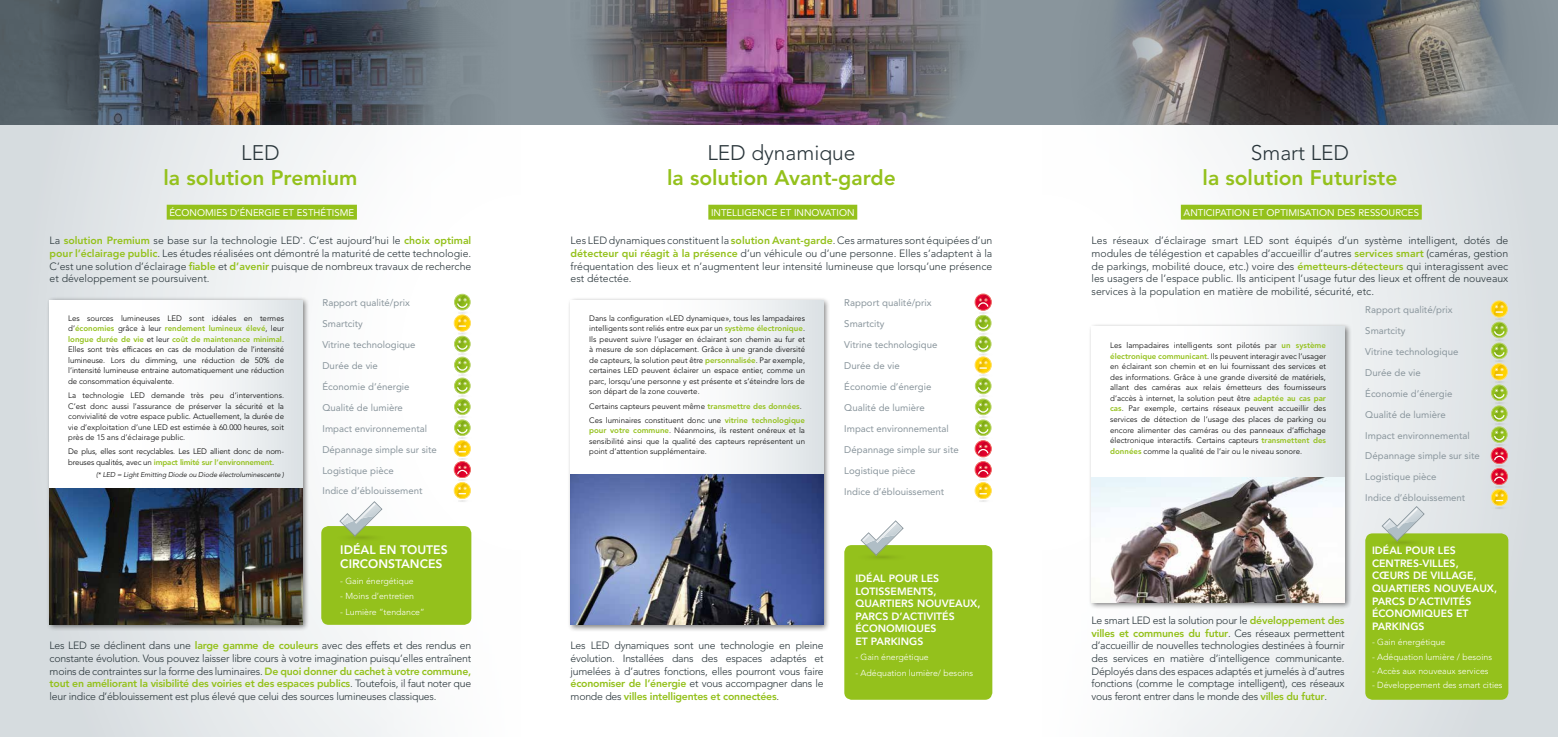
<style>
.page{position:relative;width:1558px;height:737px;background:#fff}
.page>*{position:absolute;margin:0;border:0;box-sizing:border-box;transform-origin:0 0}
.t1{font:800 21px "Avenir LT";color:#94c11c}
.t2{font:300 21px "Avenir LT";color:#29353a}
.t3{font:800 12.25px/14.7px "Avenir LT";color:#fff}
.t4{font:300 10.5px/12.6px "Avenir LT";letter-spacing:-.02em;color:#29353a;text-align:justify}
.t5{font:800 10.5px/12.6px "Avenir LT";color:#fff}
.t6{font:9.62px/20.9px "Avenir LT";color:#89959c}
.t7{font:9.62px "Avenir LT";color:#fff}
.t8{font:300 8.75px "Avenir LT";color:#fff}
.t9{font:300 7.88px/10.5px "Avenir LT";color:#000;text-align:justify}
.t10{font:300 7.88px/10.5px "Avenir LT";letter-spacing:-.02em;color:#000}
.t11{font:italic 300 7px "Avenir LT";letter-spacing:-.01em;color:#000}
.s1{font-weight:800;color:#94c11c}
</style>
<div class="page">
<div style="left:0;top:0;width:521px;height:737px;background:linear-gradient(to right,#d4dadd,#fff)"></div>
<div style="left:1042px;top:0;width:516px;height:737px;background:linear-gradient(to right,#fff,#d7dcdf)"></div>
<div style="left:46px;top:297px;width:264px;height:335px;background:#000;opacity:.5"></div>
<div style="left:50px;top:300px;width:253px;height:325px;background:linear-gradient(to right,#fff,#e5e9ec)"></div>
<div style="left:567px;top:296px;width:264px;height:336px;background:#000;opacity:.5"></div>
<div style="left:570px;top:300px;width:253px;height:325px;background:linear-gradient(to right,#fff,#e6eaec)"></div>
<div style="left:167px;top:205px;width:190px;height:15px;background:#94c11c"></div>
<div style="left:708px;top:205px;width:149px;height:15px;background:#94c11c"></div>
<svg style="left:453px;top:294px;width:18px;height:208px"></svg>
<div style="left:321px;top:526px;width:150px;height:99px;background:#94c11c;border-radius:7px"></div>
<svg style="left:339px;top:501px;width:43px;height:36px"></svg>
<div style="left:844px;top:545px;width:148px;height:154px;background:#94c11c;border-radius:7px"></div>
<svg style="left:860px;top:520px;width:43px;height:36px"></svg>
<svg style="left:974px;top:294px;width:18px;height:208px"></svg>
<div style="left:1088px;top:322px;width:263px;height:288px;background:#000;opacity:.5"></div>
<div style="left:1091px;top:326px;width:253px;height:277px;background:linear-gradient(to right,#fff,#e6eaec)"></div>
<div style="left:1181px;top:205px;width:240px;height:15px;background:#94c11c"></div>
<div style="left:1365px;top:533px;width:143px;height:166px;background:#94c11c;border-radius:7px"></div>
<img style="left:1392px;top:541px;width:22px;height:4px">
<svg style="left:1381px;top:506px;width:43px;height:35px"></svg>
<img style="left:1490px;top:506px;width:18px;height:3px">
<svg style="left:1490px;top:301px;width:18px;height:204px;background:#d1bf7d"></svg>
<img style="left:1091px;top:478px;width:253px;height:125px">
<img style="left:0;top:0;width:521px;height:124px">
<svg style="left:1042px;top:0;width:516px;height:124px;background:#65686e"></svg>
<img style="left:521px;top:0;width:521px;height:124px">
<img style="left:50px;top:488px;width:253px;height:137px">
<img style="left:570px;top:474px;width:253px;height:151px">
<h1 class="t2" style="left:241px;top:140px;width:40px">LED</h1>
<h1 class="t1" style="left:163px;top:165px;width:196px">la solution Premium</h1>
<p class="t7" style="left:169px;top:207px;width:186px">ÉCONOMIES D’ÉNERGIE ET ESTHÉTISME</p>
<p class="t4" style="left:50px;top:234px;width:423px">La <span class="s1">solution Premium</span> se base sur la technologie LED<sup>*</sup>. C’est aujourd’hui le <span class="s1">choix optimal pour l’éclairage public</span>. Les études réalisées ont démontré la maturité de cette technologie.<br>C’est une solution d’éclairage <span class="s1">fiable</span> et <span class="s1">d’avenir</span> puisque de nombreux travaux de recherche et développement se poursuivent.</p>
<p class="t9" style="left:68px;top:313px;width:217px">Les sources lumineuses LED sont idéales en termes d’<span class="s1">économies</span> grâce à leur <span class="s1">rendement lumineux élevé</span>, leur <span class="s1">longue durée de vie</span> et leur <span class="s1">coût de maintenance minimal</span>.<br>Elles sont très efficaces en cas de modulation de l’intensité lumineuse. Lors du dimming, une réduction de 50% de l’intensité lumineuse entraine automatiquement une réduction de consommation équivalente.</p>
<p class="t9" style="left:68px;top:390px;width:217px">La technologie LED demande très peu d’interventions.<br>C’est donc aussi l’assurance de préserver la sécurité et la convivialité de votre espace public. Actuellement, la durée de vie d’exploitation d’une LED est estimée à 60.000 heures, soit près de 15 ans d’éclairage public.</p>
<p class="t10" style="left:68px;top:446px;width:217px">De plus, elles sont recyclables. Les LED allient donc de nom&shy;breuses qualités, avec un <span class="s1">impact limité sur l’environnement</span>.</p>
<p class="t11" style="left:96px;top:470px;width:189px">(* LED = Light Emitting Diode ou Diode électroluminescente )</p>
<p class="t6" style="left:322px;top:292px;width:116px">Rapport qualité/prix<br>Smartcity<br>Vitrine technologique<br>Durée de vie<br>Économie d’énergie<br>Qualité de lumière<br>Impact environnemental<br>Dépannage simple sur site<br>Logistique pièce<br>Indice d’éblouissement</p>
<h1 class="t2" style="left:707px;top:140px;width:150px">LED dynamique</h1>
<h1 class="t1" style="left:667px;top:165px;width:230px">la solution Avant-garde</h1>
<p class="t7" style="left:711px;top:207px;width:145px">INTELLIGENCE ET INNOVATION</p>
<p class="t4" style="left:570px;top:234px;width:423px">Les LED dynamiques constituent la <span class="s1">solution Avant-garde</span>. Ces armatures sont équipées d’un <span class="s1">détecteur qui réagit à la présence</span> d’un véhicule ou d’une personne. Elles s’adaptent à la fréquentation des lieux et n’augmentent leur intensité lumineuse que lorsqu’une présence est détectée.</p>
<p class="t9" style="left:589px;top:313px;width:217px">Dans la configuration «LED dynamique», tous les lampadaires intelligents sont reliés entre eux par un <span class="s1">système électronique</span>.<br>Ils peuvent suivre l’usager en éclairant son chemin au fur et à mesure de son déplacement. Grâce à une grande diversité de capteurs, la solution peut être <span class="s1">personnalisée</span>. Par exemple, certaines LED peuvent éclairer un espace entier, comme un parc, lorsqu’une personne y est présente et s’éteindre lors de son départ de la zone couverte.</p>
<p class="t9" style="left:589px;top:399px;width:217px;line-height:14.3px">Certains capteurs peuvent même <span class="s1">transmettre des données</span>.<br>Ces luminaires constituent donc une <span class="s1">vitrine technologique</span></p>
<p class="t9" style="left:589px;top:425px;width:217px"><span class="s1">pour votre commune</span>. Néanmoins, ils restent onéreux et la sensibilité ainsi que la qualité des capteurs représentent un point d’attention supplémentaire.</p>
<p class="t6" style="left:844px;top:292px;width:116px">Rapport qualité/prix<br>Smartcity<br>Vitrine technologique<br>Durée de vie<br>Économie d’énergie<br>Qualité de lumière<br>Impact environnemental<br>Dépannage simple sur site<br>Logistique pièce<br>Indice d’éblouissement</p>
<p class="t3" style="left:340px;top:542px;width:109px">IDÉAL EN TOUTES<br>CIRCONSTANCES</p>
<p class="t8" style="left:340px;top:575px;width:75px">- Gain énergétique</p>
<p class="t8" style="left:340px;top:591px;width:75px">- Moins d’entretien</p>
<p class="t8" style="left:340px;top:606px;width:86px">- Lumière ”tendance”</p>
<p class="t4" style="left:50px;top:639px;width:423px">Les LED se déclinent dans une <span class="s1">large gamme de couleurs</span> avec des effets et des rendus en constante évolution. Vous pouvez laisser libre cours à votre imagination puisqu’elles entraînent moins de contraintes sur la forme des luminaires. <span class="s1">De quoi donner du cachet à votre commune, tout en améliorant la visibilité des voiries et des espaces publics</span>. Toutefois, il faut noter que leur indice d’éblouissement est plus élevé que celui des sources lumineuses classiques.</p>
<p class="t4" style="left:570px;top:639px;width:255px">Les LED dynamiques sont une technologie en pleine évolution. Installées dans des espaces adaptés et jumelées à d’autres fonctions, elles pourront vous faire <span class="s1">économiser de l’énergie</span> et vous accompagner dans le monde des <span class="s1">villes intelligentes et connectées</span>.</p>
<p class="t5" style="left:855px;top:572px;width:127px">IDÉAL POUR LES<br>LOTISSEMENTS,<br>QUARTIERS NOUVEAUX,<br>PARCS D’ACTIVITÉS<br>ÉCONOMIQUES<br>ET PARKINGS</p>
<p class="t8" style="left:855px;top:652px;width:75px">- Gain énergétique</p>
<p class="t8" style="left:855px;top:667px;width:119px">- Adéquation lumière/ besoins</p>
<h1 class="t2" style="left:1250px;top:140px;width:100px">Smart LED</h1>
<h1 class="t1" style="left:1202px;top:165px;width:196px">la solution Futuriste</h1>
<p class="t7" style="left:1183px;top:207px;width:237px">ANTICIPATION ET OPTIMISATION DES RESSOURCES</p>
<p class="t4" style="left:1091px;top:234px;width:418px">Les réseaux d’éclairage smart LED sont équipés d’un système intelligent, dotés de modules de télégestion et capables d’accueillir d’autres <span class="s1">services smart</span> (caméras, gestion de parkings, mobilité douce, etc.) voire des <span class="s1">émetteurs-détecteurs</span> qui interagissent avec les usagers de l’espace public. Ils anticipent l’usage futur des lieux et offrent de nouveaux services à la population en matière de mobilité, sécurité, etc.</p>
<p class="t9" style="left:1110px;top:340px;width:217px">Les lampadaires intelligents sont pilotés par <span class="s1">un système électronique communicant</span>. Ils peuvent interagir avec l’usager en éclairant son chemin et en lui fournissant des services et des informations. Grâce à une grande diversité de matériels, allant des caméras aux relais émetteurs des fournisseurs d’accès à internet, la solution peut être <span class="s1">adaptée au cas par cas</span>. Par exemple, certains réseaux peuvent accueillir des services de détection de l’usage des places de parking ou encore alimenter des caméras ou des panneaux d’affichage électronique interactifs. Certains capteurs <span class="s1">transmettent des données</span> comme la qualité de l’air ou le niveau sonore.</p>
<p class="t4" style="left:1091px;top:614px;width:255px">Le smart LED est la solution pour le <span class="s1">développement des villes et communes du futur</span>. Ces réseaux permettent d’accueillir de nouvelles technologies destinées à fournir des services en matière d’intelligence communicante.<br>Déployés dans des espaces adaptés et jumelés à d’autres fonctions (comme le comptage intelligent), ces réseaux vous feront entrer dans le monde des <span class="s1">villes du futur</span>.</p>
<p class="t6" style="left:1365px;top:299px;width:116px">Rapport qualité/prix<br>Smartcity<br>Vitrine technologique<br>Durée de vie<br>Économie d’énergie<br>Qualité de lumière<br>Impact environnemental<br>Dépannage simple sur site<br>Logistique pièce<br>Indice d’éblouissement</p>
<p class="t5" style="left:1372px;top:544px;width:127px">IDÉAL POUR LES<br>CENTRES-VILLES,<br>CŒURS DE VILLAGE,<br>QUARTIERS NOUVEAUX,<br>PARCS D’ACTIVITÉS<br>ÉCONOMIQUES ET<br>PARKINGS</p>
<p class="t8" style="left:1372px;top:637px;width:75px">- Gain énergétique</p>
<p class="t8" style="left:1372px;top:651px;width:122px">- Adéquation lumière / besoins</p>
<p class="t8" style="left:1372px;top:665px;width:118px">- Accès aux nouveaux services</p>
<p class="t8" style="left:1372px;top:680px;width:132px">- Développement des smart cities</p>
</div>
